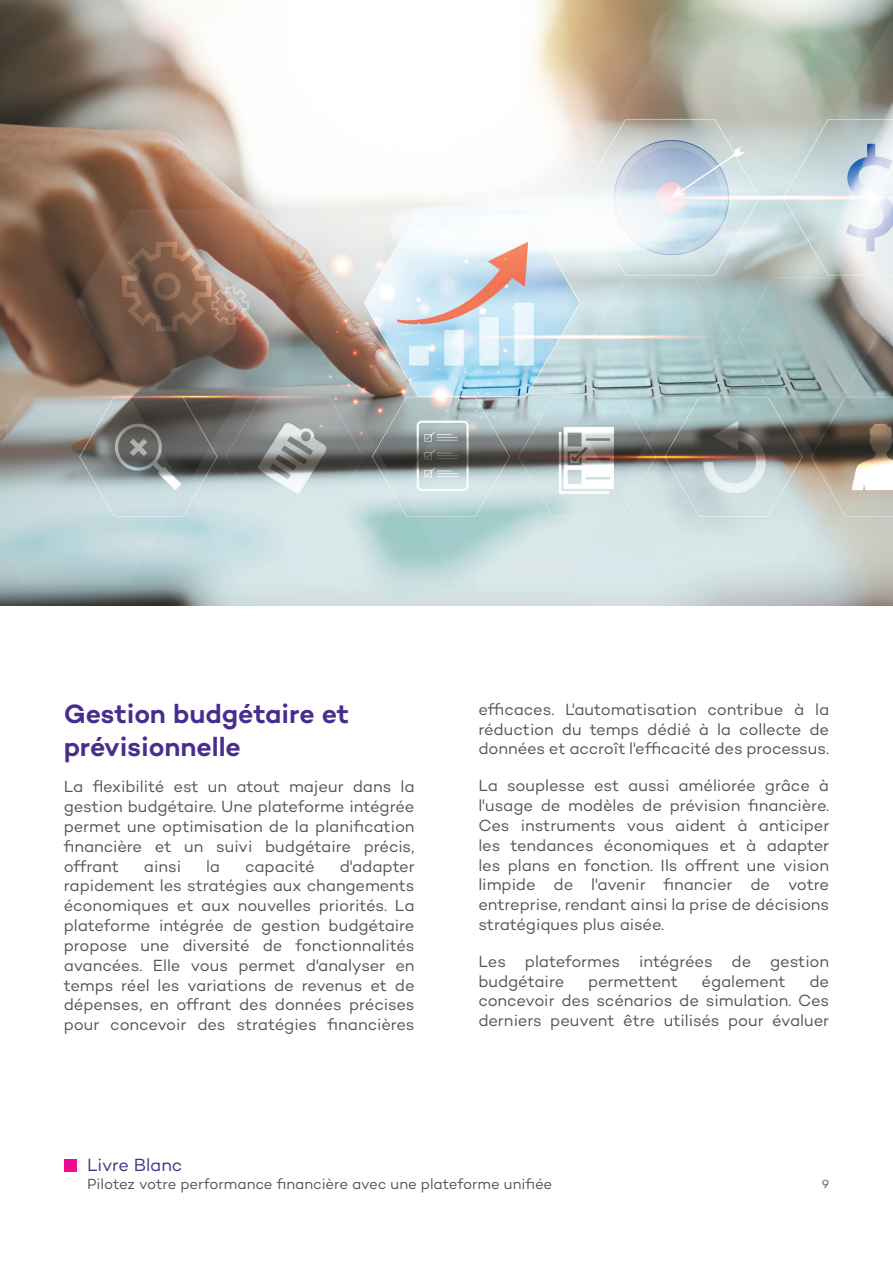
<style>
.page{position:relative;width:893px;height:1263px;background:#fff}
.page>*{position:absolute;margin:0;border:0;box-sizing:border-box;transform-origin:0 0}
.t1{font:600 27px/32.4px "Campton";letter-spacing:-.005em;color:#482d8e}
.t2{font:18px "Campton";letter-spacing:-.005em;color:#482d8e}
.t3{font:16.5px/19.8px "Campton";letter-spacing:-.01em;color:#51565b;text-align:justify}
.t4{font:15px "Campton";letter-spacing:-.005em;color:#51565b}
.t5{font:12px "Campton";color:#51565b}
</style>
<div class="page">
<div style="left:64px;top:1159px;width:13px;height:12px;background:#ed0c8e"></div>
<img style="left:0;top:0;width:893px;height:606px">
<h1 class="t1" style="left:64px;top:697px;width:287px">Gestion budgétaire et prévisionnelle</h1>
<p class="t3" style="left:64px;top:777px;width:352px">La flexibilité est un atout majeur dans la gestion budgétaire. Une plateforme intégrée permet une optimisation de la planification financière et un suivi budgétaire précis, offrant</p>
<p class="t3" style="left:64px;top:856px;width:352px;text-indent:276px">d'adapter rapidement les stratégies aux changements économiques et aux nouvelles priorités. La plateforme intégrée de gestion budgétaire propose une diversité de fonctionnalités avancées. Elle vous permet d'analyser en temps réel les variations de revenus et de dépenses, en offrant des données précises pour concevoir des stratégies financières</p>
<p class="t3" style="left:144px;top:856px;width:39px">ainsi</p>
<p class="t3" style="left:206px;top:856px;width:16px">la</p>
<p class="t3" style="left:245px;top:856px;width:71px">capacité</p>
<p class="t3" style="left:478px;top:699px;width:352px">efficaces. L'automatisation contribue à la réduction du temps dédié à la collecte de données et accroît l'efficacité des processus.</p>
<p class="t3" style="left:478px;top:775px;width:352px">La souplesse est aussi améliorée grâce à l'usage de modèles de prévision financière.<br>Ces instruments vous aident à anticiper les tendances économiques et à adapter les plans en fonction. Ils offrent une vision limpide de l'avenir financier de votre entreprise, rendant ainsi la prise de décisions stratégiques plus aisée.</p>
<p class="t3" style="left:478px;top:951px;width:352px">Les plateformes intégrées de gestion budgétaire</p>
<p class="t3" style="left:478px;top:971px;width:352px;text-indent:331px">de concevoir des scénarios de simulation. Ces derniers peuvent être utilisés pour évaluer</p>
<p class="t3" style="left:588px;top:971px;width:91px">permettent</p>
<p class="t3" style="left:702px;top:971px;width:86px">également</p>
<p class="t2" style="left:87px;top:1154px;width:97px">Livre Blanc</p>
<p class="t4" style="left:87px;top:1174px;width:467px">Pilotez votre performance financière avec une plateforme unifiée</p>
<p class="t5" style="left:822px;top:1176px;width:9px">9</p>
</div>
